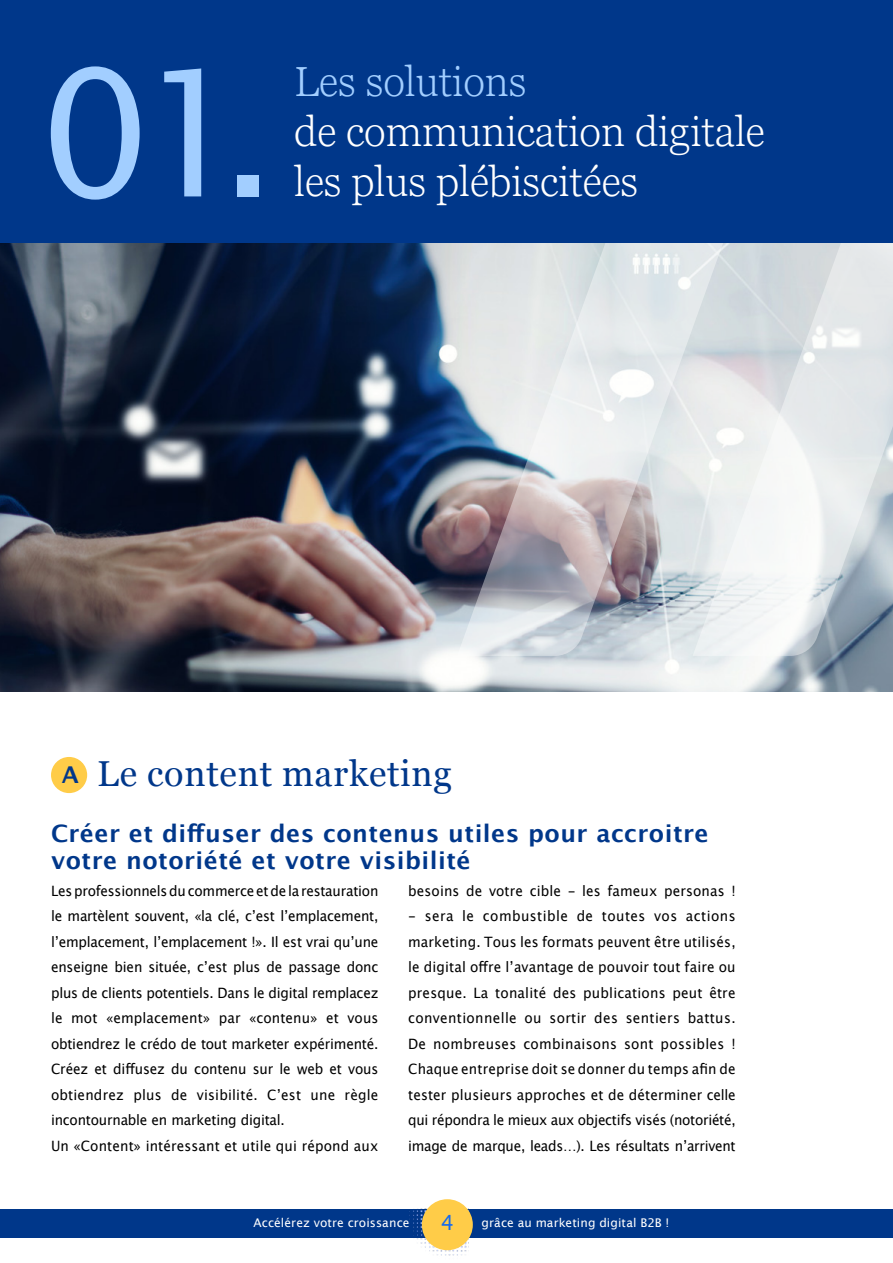
<style>
.page{position:relative;width:893px;height:1263px;background:#fff}
.page>*{position:absolute;margin:0;border:0;box-sizing:border-box;transform-origin:0 0}
.t1{font:175.5px "Lucida Sans";color:#a2ceff}
.t2{font:300 42px "Georgia Pro";color:#fff}
.t3{font:300 42px "Georgia Pro";color:#a2ceff}
.t4{font:36px "Georgia";letter-spacing:.02em;color:#00378a}
.t5{font:700 24px/27px "Lucida Grande";letter-spacing:.02em;color:#00378a}
.t6{font:21px "Lucida Sans";color:#136af0}
.t7{font:14.25px/25.5px "Lucida Grande";letter-spacing:-.015em;color:#000;scale:.95 1}
.t8{font:14.25px "Lucida Grande";letter-spacing:.01em;color:#000;scale:.95 1}
.t9{font:12px "Lucida Sans";letter-spacing:.01em;color:#fff}
.s1{font-family:"Lucida Grande";font-weight:700;font-size:23.25px}
</style>
<div class="page">
<div style="left:0;top:1209px;width:893px;height:29px;background:#00378a"></div>
<img style="left:409px;top:1208px;width:59px;height:48px">
<div style="left:422px;top:1199px;width:51px;height:51px;background:#ffcc48;border-radius:50%"></div>
<div style="left:51px;top:757px;width:36px;height:36px;background:#ffcc48;border-radius:50%"></div>
<img style="left:0;top:242px;width:893px;height:449px">
<svg style="left:457px;top:242px;width:236px;height:414px;background:#caccd1"></svg>
<svg style="left:693px;top:242px;width:200px;height:414px"></svg>
<div style="left:0;top:0;width:893px;height:242px;background:#00378a"></div>
<div style="left:237px;top:175px;width:21px;height:21px;background:#a2ceff"></div>
<h1 class="t1" style="left:40px;top:34px;width:211px">01</h1>
<h2 class="t3" style="left:294px;top:57px;width:234px">Les solutions</h2>
<h2 class="t2" style="left:294px;top:108px;width:472px">de communication digitale</h2>
<h2 class="t2" style="left:294px;top:158px;width:346px">les plus plébiscitées</h2>
<h3 class="t4" style="left:62px;top:747px;width:392px"><span class="s1">A</span> Le content marketing</h3>
<h3 class="t5" style="left:51px;top:820px;width:659px">Créer et diffuser des contenus utiles pour accroitre votre notoriété et votre visibilité</h3>
<p class="t7" style="left:51px;top:878px;width:346px">Lesprofessionnelsducommerceetdelarestauration le martèlent souvent, «la clé, c’est l’emplacement, l’emplacement, l’emplacement !». Il est vrai qu’une enseigne bien située, c’est plus de passage donc plus de clients potentiels. Dans le digital remplacez le mot «emplacement» par «contenu» et vous obtiendrez le crédo de tout marketer expérimenté.<br>Créez et diffusez du contenu sur le web et vous obtiendrez plus de visibilité. C’est une règle incontournable en marketing digital.<br>Un «Content» intéressant et utile qui répond aux</p>
<p class="t8" style="left:408px;top:882px;width:346px">besoins de votre cible - les fameux personas !</p>
<p class="t7" style="left:408px;top:903px;width:346px;text-align:justify">- sera le combustible de toutes vos actions marketing. Tous les formats peuvent être utilisés, le digital offre l’avantage de pouvoir tout faire ou presque. La tonalité des publications peut être conventionnelle ou sortir des sentiers battus.<br>De nombreuses combinaisons sont possibles !<br>Chaque entreprise doit se donner du temps afin de tester plusieurs approches et de déterminer celle qui répondra le mieux aux objectifs visés (notoriété, image de marque, leads…). Les résultats n’arrivent</p>
<h3 class="t6" style="left:441px;top:1211px;width:15px">4</h3>
<p class="t9" style="left:253px;top:1216px;width:157px">Accélérez votre croissance</p>
<p class="t9" style="left:482px;top:1216px;width:189px">grâce au marketing digital B2B !</p>
</div>
